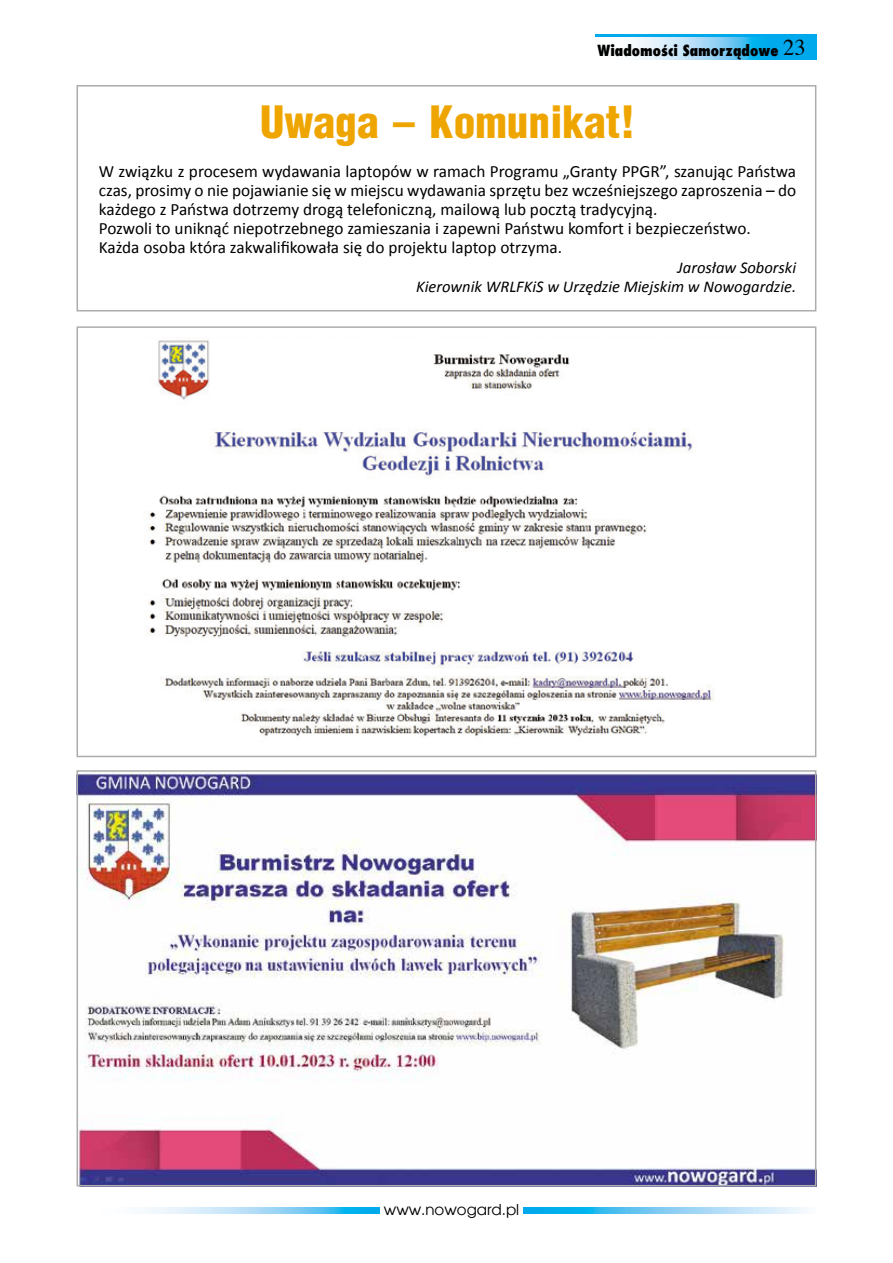
<style>
.page{position:relative;width:893px;height:1263px;background:#fff}
.page>*{position:absolute;margin:0;border:0;box-sizing:border-box;transform-origin:0 0}
.t1{font:900 43.5px "Switzerland Cond";color:#efa500}
.t2{font:17.25px/19px "Calibri";color:#000}
.t3{font:italic 16.5px/19.8px "Calibri";color:#000;text-align:right}
.t4{font:800 15px "Fujiyama";color:#000}
.t5{font:15px "Avalon";color:#000}
.s1{font-family:"Times";font-weight:400;font-size:22.5px}
</style>
<div class="page">
<svg style="left:147px;top:1207px;width:658px;height:6px;background:#81d0f4"></svg>
<div style="left:380px;top:1203px;width:143px;height:15px;background:#fff"></div>
<div style="left:595px;top:34px;width:221px;height:26px;background:#00a8ec"></div>
<svg style="left:595px;top:37px;width:161px;height:23px;background:#bae3f8"></svg>
<img style="left:80px;top:773px;width:733px;height:410px">
<div style="left:77px;top:770px;width:739px;height:416px;border:2px solid #acacac"></div>
<img style="left:149px;top:340px;width:565px;height:396px">
<div style="left:77px;top:85px;width:739px;height:226px;border:2px solid #acacac"></div>
<div style="left:77px;top:326px;width:739px;height:431px;border:2px solid #acacac"></div>
<p class="t4" style="left:598px;top:40px;width:210px">Wiadomości Samorządowe <span class="s1">23</span></p>
<h1 class="t1" style="left:260px;top:94px;width:376px">Uwaga – Komunikat!</h1>
<p class="t2" style="left:99px;top:160px;width:699px">W związku z procesem wydawania laptopów w ramach Programu „Granty PPGR”, szanując Państwa czas, prosimy o nie pojawianie się w miejscu wydawania sprzętu bez wcześniejszego zaproszenia – do każdego z Państwa dotrzemy drogą telefoniczną, mailową lub pocztą tradycyjną.<br>Pozwoli to uniknąć niepotrzebnego zamieszania i zapewni Państwu komfort i bezpieczeństwo.<br>Każda osoba która zakwalifikowała się do projektu laptop otrzyma.</p>
<p class="t3" style="left:416px;top:256px;width:382px">Jarosław Soborski<br>Kierownik WRLFKiS w Urzędzie Miejskim w Nowogardzie.</p>
<p class="t5" style="left:384px;top:1200px;width:137px">www.nowogard.pl</p>
</div>
